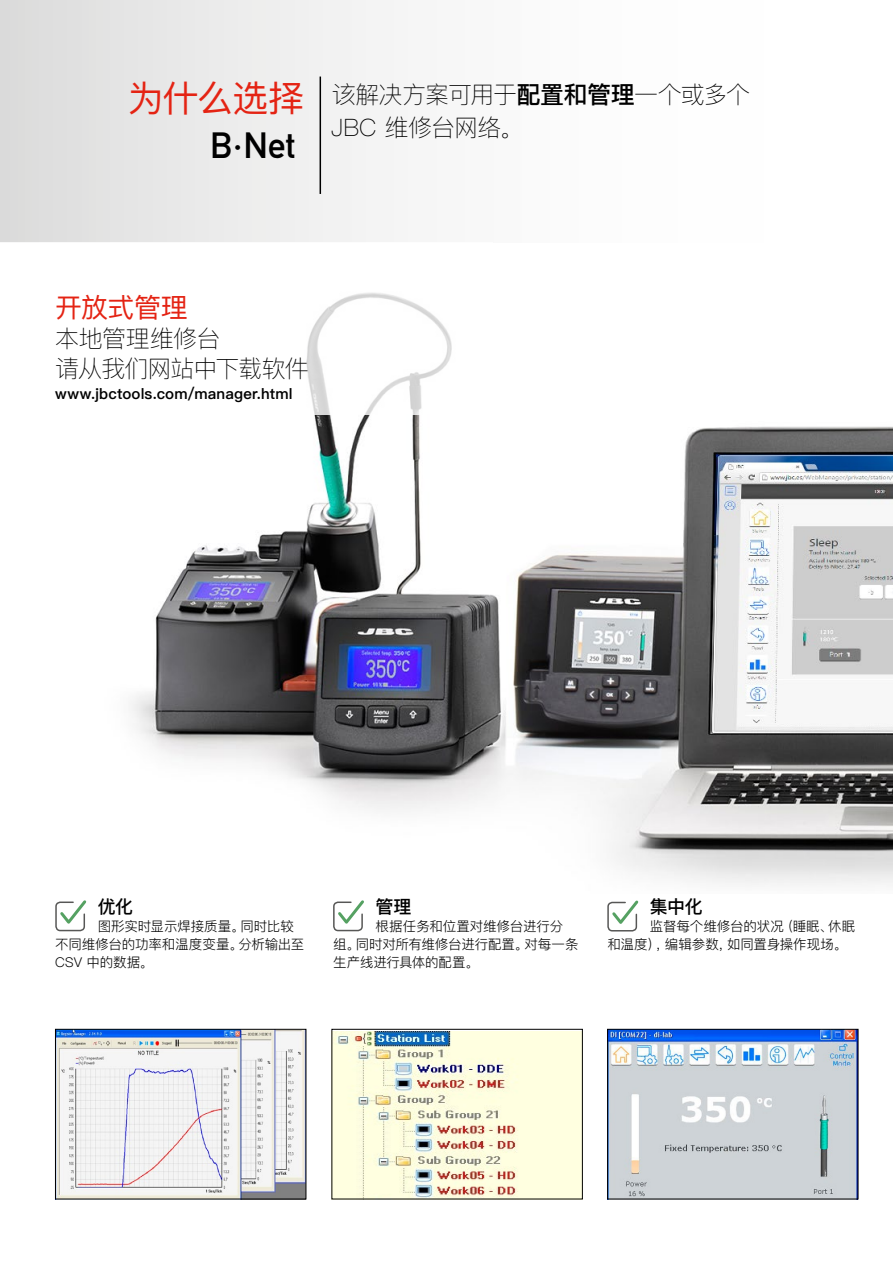
<style>
.page{position:relative;width:893px;height:1263px;background:#fff}
.page>*{position:absolute;margin:0;border:0;box-sizing:border-box;transform-origin:0 0}
.t1{font:36px "DIN Mittelschrift LT Alternate";color:#000}
.t2{font:36px "Ping Fang SC";letter-spacing:-.03em;color:#e42313}
.t3{font:27px "Ping Fang SC";letter-spacing:-.015em;color:#e42313}
.t4{font:100 24px/33px "Ping Fang SC";letter-spacing:-.04em;color:#000}
.t5{font:500 18px "Ping Fang SC";letter-spacing:-.03em;color:#000}
.t6{font:600 15px "Ping Fang SC";letter-spacing:.01em;color:#000}
.t7{font:300 13.5px/18px "Ping Fang SC";letter-spacing:-.01em;color:#000}
.s1{font-weight:500}
</style>
<div class="page">
<img style="left:130px;top:415px;width:763px;height:470px">
<img style="left:57px;top:1031px;width:247px;height:166px">
<div style="left:55px;top:1029px;width:251px;height:170px;border:1px solid #000"></div>
<img style="left:334px;top:1031px;width:247px;height:166px">
<div style="left:332px;top:1029px;width:251px;height:170px;border:1px solid #000"></div>
<img style="left:609px;top:1031px;width:247px;height:166px">
<div style="left:607px;top:1029px;width:251px;height:170px;border:1px solid #000"></div>
<div style="left:0;top:0;width:893px;height:242px;background:linear-gradient(to right,#e1e1e1,#fff)"></div>
<hr style="left:320px;top:77px;width:1px;height:117px;background:#000">
<svg style="left:55px;top:900px;width:32px;height:32px"></svg>
<svg style="left:333px;top:900px;width:31px;height:32px"></svg>
<svg style="left:607px;top:900px;width:32px;height:32px"></svg>
<h1 class="t2" style="left:128px;top:76px;width:177px">为什么选择</h1>
<h1 class="t1" style="left:210px;top:124px;width:95px">B·Net？</h1>
<h3 class="t4" style="left:332px;top:77px;width:420px">该解决方案可用于<span class="s1">配置和管理</span>一个或多个<br>JBC 维修台网络。</h3>
<h2 class="t3" style="left:55px;top:291px;width:134px">开放式管理</h2>
<h3 class="t4" style="left:55px;top:323px;width:255px;line-height:30px">本地管理维修台<br>请从我们网站中下载软件</h3>
<p class="t6" style="left:55px;top:385px;width:239px">www.jbctools.com/manager.html</p>
<h3 class="t5" style="left:98px;top:896px;width:37px">优化</h3>
<p class="t7" style="left:55px;top:917px;width:251px;text-indent:43px">图形实时显示焊接质量。同时比较不同维修台的功率和温度变量。分析输出至<br>CSV 中的数据。</p>
<h3 class="t5" style="left:376px;top:896px;width:37px">管理</h3>
<p class="t7" style="left:333px;top:917px;width:247px;text-indent:43px">根据任务和位置对维修台进行分组。同时对所有维修台进行配置。对每一条生产线进行具体的配置。</p>
<h3 class="t5" style="left:650px;top:896px;width:54px">集中化</h3>
<p class="t7" style="left:607px;top:917px;width:249px;text-indent:43px">监督每个维修台的状况（睡眠、休眠和温度），编辑参数，如同置身操作现场。</p>
</div>
